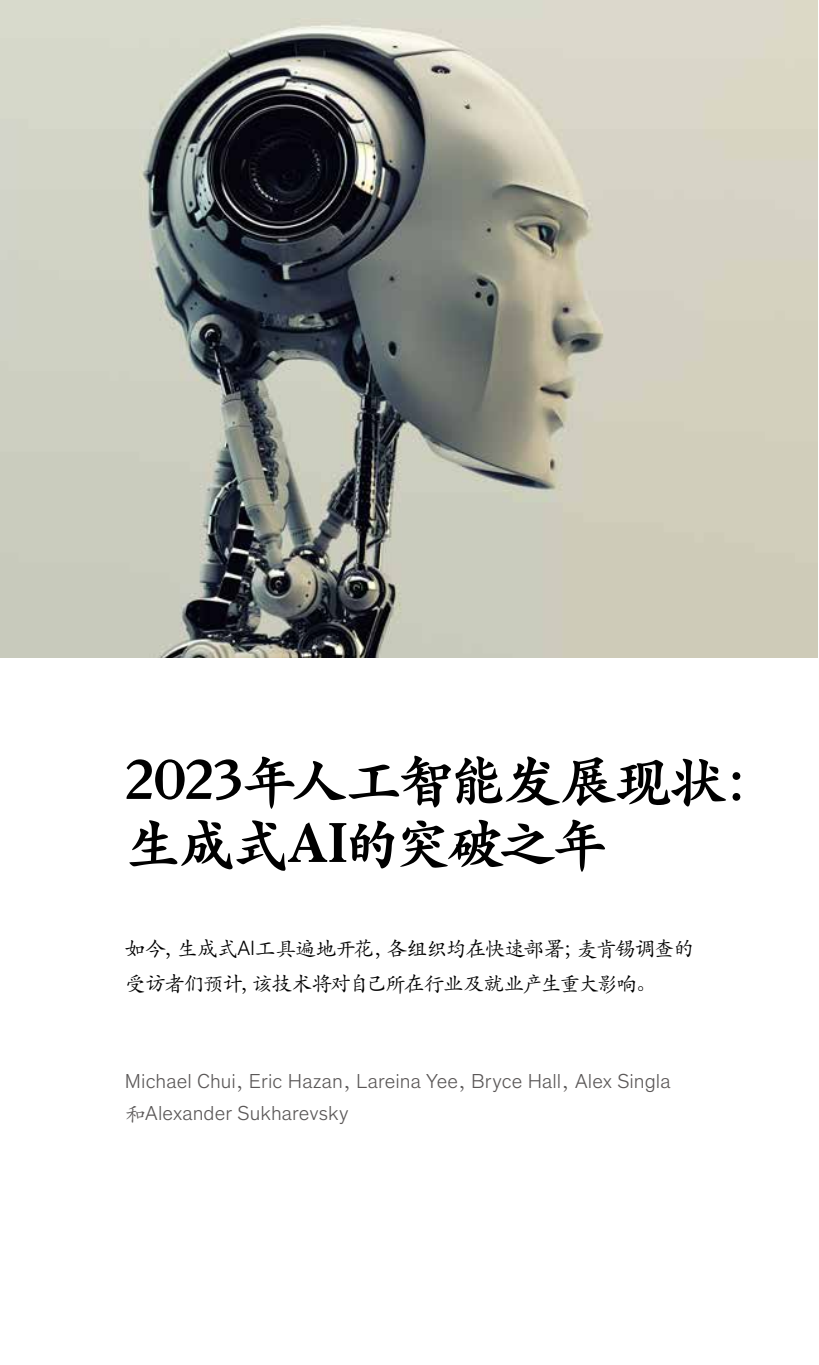
<style>
.page{position:relative;width:819px;height:1365px;background:#fff}
.page>*{position:absolute;margin:0;border:0;box-sizing:border-box;transform-origin:0 0}
.t1{font:900 56px/63px "ST Kaiti SC";letter-spacing:-.05em;color:#000}
.t2{font:21px/35px "ST Kaiti SC";letter-spacing:-.075em;color:#000}
.t3{font:300 20.65px/31.5px "Mc Kinsey Sans";letter-spacing:.005em;color:#5a5757}
.s1{font-family:"Bower";font-weight:700}
.s2{font-family:"Mc Kinsey Sans";font-weight:300}
.s3{font-family:"ST Kaiti SC";font-weight:400}
</style>
<div class="page">
<img style="left:0;top:0;width:818px;height:657px">
<h1 class="t1" style="left:125px;top:748px;width:655px"><span class="s1">2023</span>年人工智能发展现状：生成式<span class="s1">AI</span>的突破之年</h1>
<p class="t2" style="left:125px;top:929px;width:571px">如今，生成式<span class="s2">AI</span>工具遍地开花，各组织均在快速部署；麦肯锡调查的受访者们预计，该技术将对自己所在行业及就业产生重大影响。</p>
<p class="t3" style="left:125px;top:1064px;width:547px">Michael Chui<span class="s3">，</span>Eric Hazan<span class="s3">，</span>Lareina Yee<span class="s3">，</span>Bryce Hall<span class="s3">，</span>Alex Singla<span class="s3">和</span>Alexander Sukharevsky</p>
</div>
